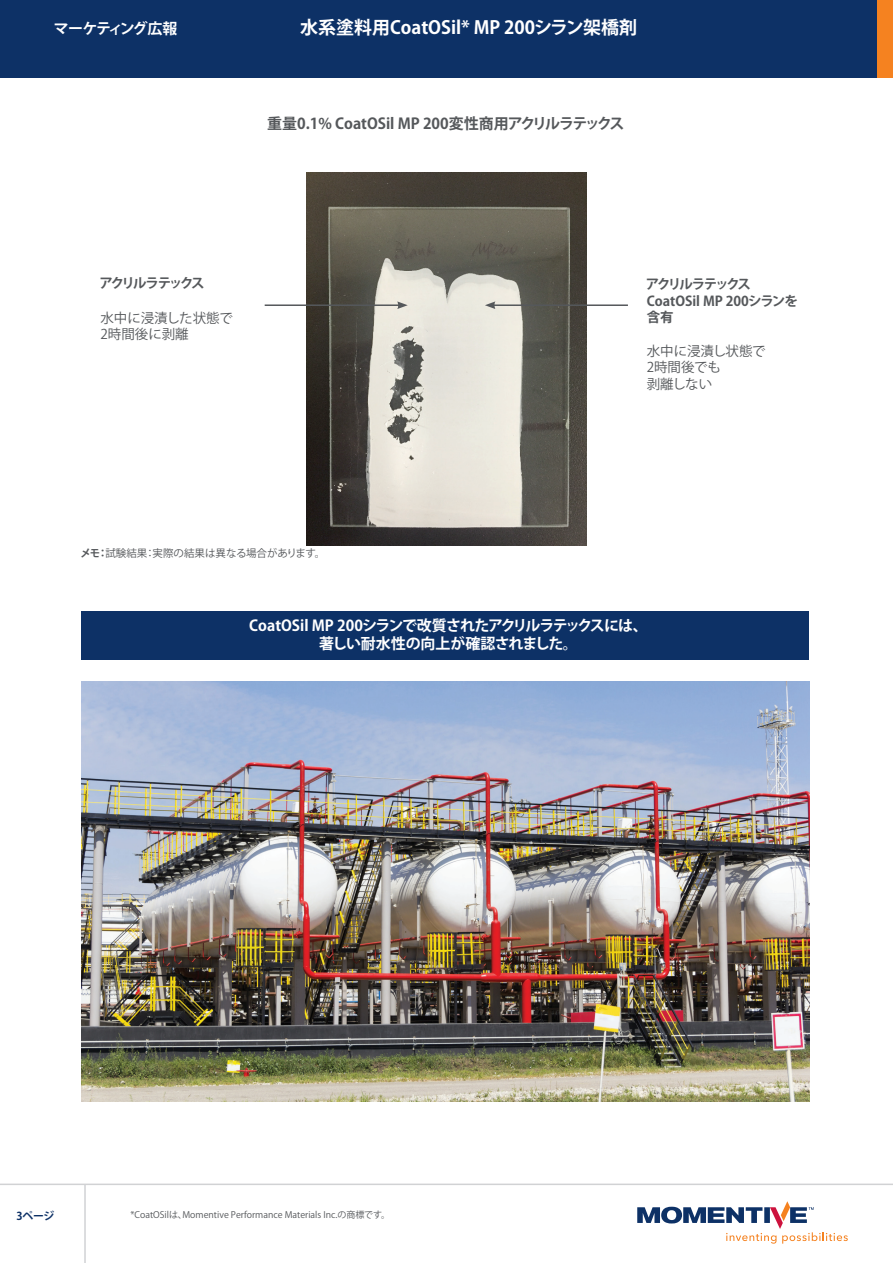
<style>
.page{position:relative;width:893px;height:1263px;background:#fff}
.page>*{position:absolute;margin:0;border:0;box-sizing:border-box;transform-origin:0 0}
.t1{font:700 18px "Koz Go Pro";color:#fff}
.t2{font:700 15px/18px "Koz Go Pro";letter-spacing:-.05em;color:#fff;text-align:center}
.t3{font:700 15px "Koz Go Pro";color:#55585b}
.t4{font:700 15px "Koz Go Pro";letter-spacing:-.075em;color:#fff}
.t5{font:13.5px/15.8px "Koz Go Pro";color:#55585b}
.t6{font:700 13.5px/17.2px "Koz Go Pro";letter-spacing:-.065em;color:#55585b}
.t7{font:700 13.5px "Koz Go Pro";letter-spacing:-.155em;color:#55585b}
.t8{font:700 13.5px "Koz Go Pro";letter-spacing:-.11em;color:#55585b}
.t9{font:700 10.95px "Koz Go Pro";color:#0d3166}
.t10{font:10.5px "Koz Go Pro";color:#55585b}
.t11{font:9px "Koz Go Pro";color:#55585b}
.s1{font-weight:700}
</style>
<div class="page">
<hr style="left:84px;top:1184px;width:2px;height:79px;background:#d1d2d4">
<hr style="left:0;top:1183px;width:893px;height:2px;background:#d1d2d4">
<svg style="left:637px;top:1201px;width:211px;height:42px"></svg>
<div style="left:0;top:0;width:893px;height:77px;background:#0d3166"></div>
<div style="left:877px;top:0;width:16px;height:77px;background:#f58220"></div>
<img style="left:307px;top:172px;width:280px;height:373px">
<hr style="left:265px;top:304px;width:135px;height:2px;background:#55585b">
<svg style="left:397px;top:301px;width:11px;height:8px"></svg>
<hr style="left:493px;top:304px;width:135px;height:2px;background:#55585b">
<svg style="left:485px;top:301px;width:10px;height:8px"></svg>
<div style="left:81px;top:612px;width:728px;height:48px;background:#0d3166"></div>
<img style="left:81px;top:682px;width:728px;height:419px">
<p class="t4" style="left:54px;top:19px;width:125px">マーケティング広報</p>
<p class="t1" style="left:300px;top:16px;width:338px">水系塗料用CoatOSil* MP 200シラン架橋剤</p>
<p class="t3" style="left:267px;top:114px;width:359px">重量0.1% CoatOSil MP 200変性商用アクリルラテックス</p>
<p class="t7" style="left:100px;top:275px;width:107px">アクリルラテックス</p>
<p class="t5" style="left:100px;top:310px;width:134px">水中に浸漬した状態で<br>2時間後に剥離</p>
<p class="t6" style="left:646px;top:276px;width:153px">アクリルラテックス<br>CoatOSil MP 200シランを</p>
<p class="t8" style="left:647px;top:308px;width:28px">含有</p>
<p class="t5" style="left:647px;top:344px;width:120px">水中に浸漬し状態で<br>2時間後でも</p>
<p class="t5" style="left:647px;top:377px;width:67px">剥離しない</p>
<p class="t10" style="left:80px;top:546px;width:247px"><span class="s1">メモ：</span>試験結果：実際の結果は異なる場合があります。</p>
<p class="t2" style="left:249px;top:618px;width:400px">CoatOSil MP 200シランで改質されたアクリルラテックスには、著しい耐水性の向上が確認されました。</p>
<p class="t9" style="left:16px;top:1209px;width:39px">3ページ</p>
<p class="t11" style="left:130px;top:1209px;width:261px">*CoatOSilは、Momentive Performance Materials Inc.の商標です。</p>
</div>
